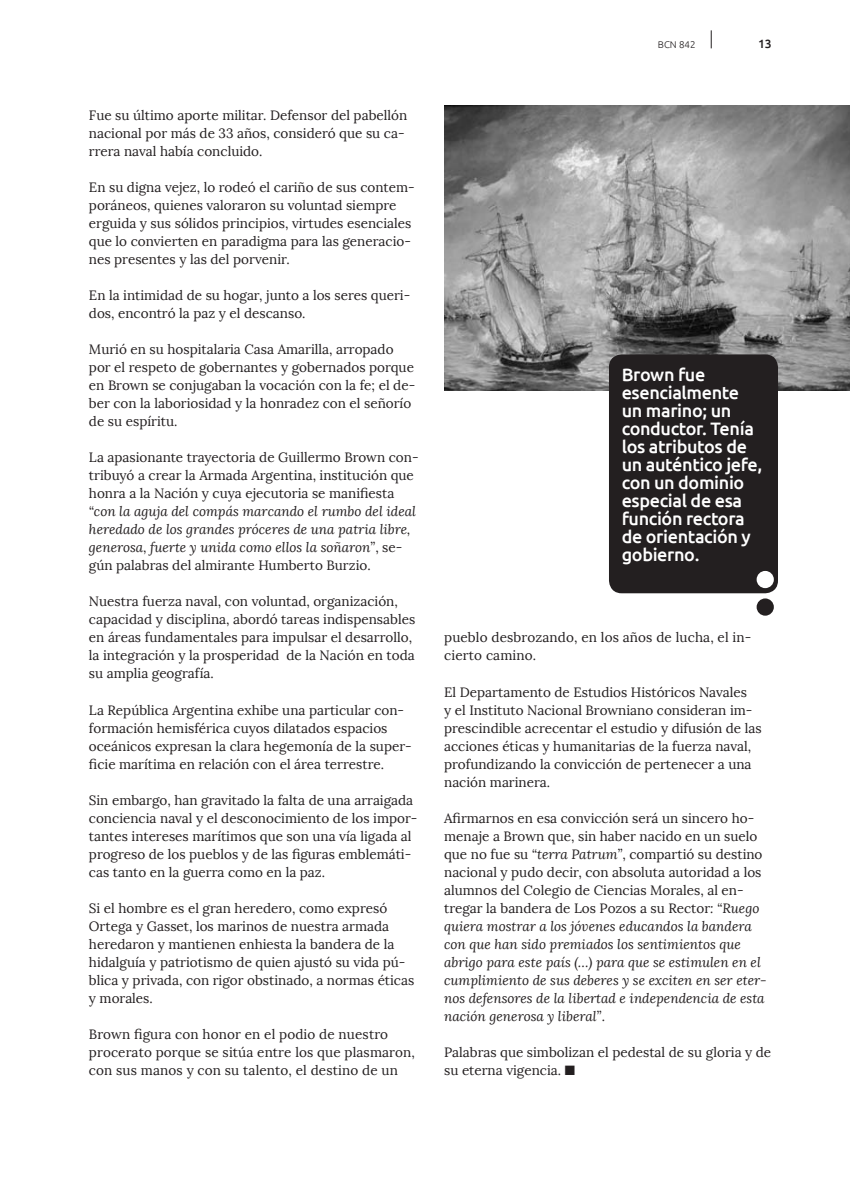
<style>
.page{position:relative;width:850px;height:1190px;background:#fff}
.page>*{position:absolute;margin:0;border:0;box-sizing:border-box;transform-origin:0 0}
.t1{font:500 18px/18px "Ubuntu";letter-spacing:-.02em;color:#fff}
.t2{font:13.5px/18px "Lora";color:#231f20}
.t3{font:italic 13.5px/18px "Lora";color:#231f20}
.t4{font:500 12px "Ubuntu";color:#231f20}
.t5{font:300 9.75px "Ubuntu";color:#231f20}
.s1{font-style:normal}
</style>
<div class="page">
<svg style="left:711px;top:30px;width:1px;height:18px"></svg>
<img style="left:444px;top:105px;width:406px;height:285px">
<div style="left:609px;top:354px;width:169px;height:239px;background:#231f20;border-radius:13px"></div>
<div style="left:756px;top:598px;width:18px;height:18px;background:#231f20;border-radius:50%"></div>
<div style="left:756px;top:571px;width:18px;height:17px;background:#fff;border-radius:50%"></div>
<p class="t2" style="left:89px;top:107px;width:320px">Fue su último aporte militar. Defensor del pabellón nacional por más de 33 años, consideró que su ca&shy;rrera naval había concluido.</p>
<p class="t2" style="left:89px;top:179px;width:327px">En su digna vejez, lo rodeó el cariño de sus contem&shy;poráneos, quienes valoraron su voluntad siempre erguida y sus sólidos principios, virtudes esenciales que lo convierten en paradigma para las generacio&shy;nes presentes y las del porvenir.</p>
<p class="t2" style="left:89px;top:287px;width:323px">En la intimidad de su hogar, junto a los seres queri&shy;dos, encontró la paz y el descanso.</p>
<p class="t2" style="left:89px;top:341px;width:328px">Murió en su hospitalaria Casa Amarilla, arropado por el respeto de gobernantes y gobernados porque en Brown se conjugaban la vocación con la fe; el de&shy;ber con la laboriosidad y la honradez con el señorío de su espíritu.</p>
<p class="t2" style="left:89px;top:449px;width:331px">La apasionante trayectoria de Guillermo Brown con&shy;tribuyó a crear la Armada Argentina, institución que honra a la Nación y cuya ejecutoria se manifiesta</p>
<p class="t3" style="left:89px;top:503px;width:328px">“con la aguja del compás marcando el rumbo del ideal heredado de los grandes próceres de una patria libre, generosa, fuerte y unida como ellos la soñaron”<span class="s1">, se&shy;gún palabras del almirante Humberto Burzio.</span></p>
<p class="t2" style="left:89px;top:593px;width:328px">Nuestra fuerza naval, con voluntad, organización, capacidad y disciplina, abordó tareas indispensables en áreas fundamentales para impulsar el desarrollo, la integración y la prosperidad de la Nación en toda su amplia geografía.</p>
<p class="t2" style="left:89px;top:701px;width:324px">La República Argentina exhibe una particular con&shy;formación hemisférica cuyos dilatados espacios oceánicos expresan la clara hegemonía de la super&shy;ficie marítima en relación con el área terrestre.</p>
<p class="t2" style="left:89px;top:791px;width:330px">Sin embargo, han gravitado la falta de una arraigada conciencia naval y el desconocimiento de los impor&shy;tantes intereses marítimos que son una vía ligada al progreso de los pueblos y de las figuras emblemáti&shy;cas tanto en la guerra como en la paz.</p>
<p class="t2" style="left:89px;top:899px;width:327px">Si el hombre es el gran heredero, como expresó Ortega y Gasset, los marinos de nuestra armada heredaron y mantienen enhiesta la bandera de la hidalguía y patriotismo de quien ajustó su vida pú&shy;blica y privada, con rigor obstinado, a normas éticas y morales.</p>
<p class="t2" style="left:89px;top:1025px;width:327px">Brown figura con honor en el podio de nuestro procerato porque se sitúa entre los que plasmaron, con sus manos y con su talento, el destino de un</p>
<p class="t5" style="left:658px;top:39px;width:39px">BCN 842</p>
<p class="t4" style="left:758px;top:37px;width:15px">13</p>
<h1 class="t1" style="left:621px;top:365px;width:142px">Brown fue esencialmente un marino; un conductor. Tenía los atributos de un auténtico jefe, con un dominio especial de esa función rectora de orientación y gobierno.</h1>
<p class="t2" style="left:444px;top:629px;width:309px">pueblo desbrozando, en los años de lucha, el in&shy;cierto camino.</p>
<p class="t2" style="left:444px;top:683px;width:319px">El Departamento de Estudios Históricos Navales<br>y el Instituto Nacional Browniano consideran im&shy;prescindible acrecentar el estudio y difusión de las acciones éticas y humanitarias de la fuerza naval, profundizando la convicción de pertenecer a una nación marinera.</p>
<p class="t3" style="left:444px;top:809px;width:324px"><span class="s1">Afirmarnos en esa convicción será un sincero ho&shy;menaje a Brown que, sin haber nacido en un suelo que no fue su</span> “terra Patrum”<span class="s1">, compartió su destino nacional y pudo decir, con absoluta autoridad a los alumnos del Colegio de Ciencias Morales, al en&shy;tregar la bandera de Los Pozos a su Rector</span>: “Ruego quiera mostrar a los jóvenes educandos la bandera con que han sido premiados los sentimientos que abrigo para este país (…) para que se estimulen en el cumplimiento de sus deberes y se exciten en ser eter&shy;nos defensores de la libertad e independencia de esta nación generosa y liberal”<span class="s1">.</span></p>
<p class="t2" style="left:444px;top:1043px;width:329px">Palabras que simbolizan el pedestal de su gloria y de su eterna vigencia. ■</p>
</div>
